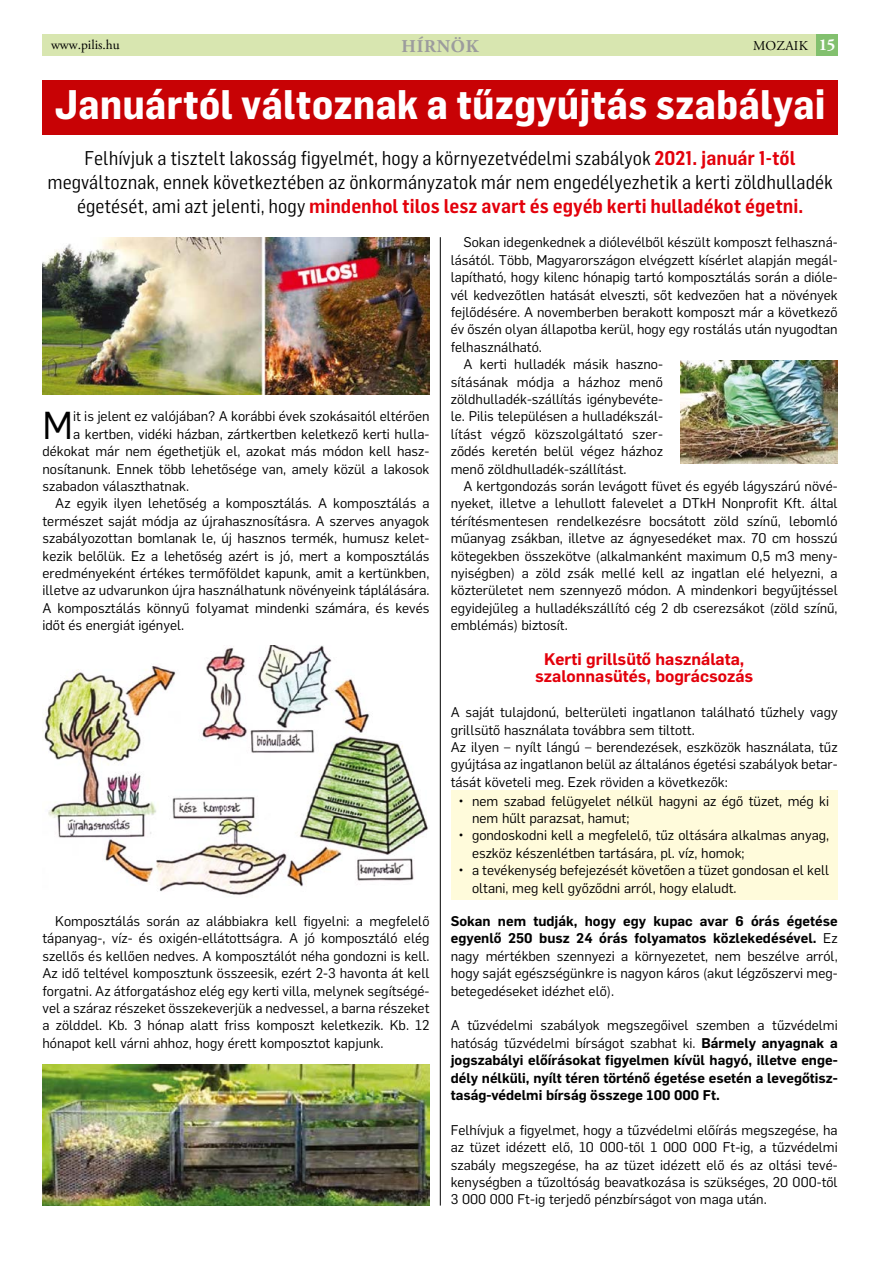
<style>
.page{position:relative;width:893px;height:1263px;background:#fff}
.page>*{position:absolute;margin:0;border:0;box-sizing:border-box;transform-origin:0 0}
.t1{font:700 40.5px "Flama Semicondensed";color:#fff}
.t2{font:38.25px "Flama";color:#000}
.t3{font:19.5px/24px "Flama Semicondensed";color:#000;text-align:center}
.t4{font:700 18px "Adobe Garamond Pro";letter-spacing:.04em;color:#9c9c9d}
.t5{font:600 16.5px/17.4px "Flama";color:#e3000b;text-align:center}
.t6{font:13.8px/17.4px "Flama";color:#000}
.t7{font:600 13.8px/17.4px "Flama";color:#000;text-align:justify}
.t8{font:13.5px "Adobe Garamond Pro";letter-spacing:.015em;color:#000}
.s1{font-weight:700;font-size:16.5px;color:#fff}
.s2{font-weight:600;color:#e3000b}
.s3{font-weight:600}
.s4{font-weight:400}
</style>
<div class="page">
<div style="left:451px;top:790px;width:387px;height:110px;background:#fffbdb"></div>
<div style="left:43px;top:34px;width:795px;height:21px;background:#d8e6b0"></div>
<div style="left:816px;top:34px;width:22px;height:21px;background:#82c06e"></div>
<div style="left:43px;top:81px;width:795px;height:54px;background:#c80205"></div>
<img style="left:43px;top:237px;width:386px;height:157px">
<img style="left:680px;top:360px;width:158px;height:103px">
<img style="left:43px;top:1064px;width:386px;height:141px">
<img style="left:43px;top:646px;width:385px;height:249px">
<hr style="left:440px;top:237px;width:1px;height:968px;background:#000">
<p class="t8" style="left:51px;top:36px;width:70px">www.pilis.hu</p>
<h3 class="t4" style="left:401px;top:36px;width:79px">HÍRNÖK</h3>
<p class="t8" style="left:696px;top:37px;width:104px">KÖZÖS ÜGY IN</p>
<p class="t8" style="left:740px;top:37px;width:69px">HIRDETÉS</p>
<p class="t8" style="left:753px;top:37px;width:84px">MOZAIK <span class="s1">15</span></p>
<h1 class="t1" style="left:55px;top:78px;width:772px">Januártól változnak a tűzgyújtás szabályai</h1>
<p class="t3" style="left:47px;top:146px;width:787px">Felhívjuk a tisztelt lakosság figyelmét, hogy a környezetvédelmi szabályok <span class="s2">2021. január 1-től </span>megváltoznak, ennek következtében az önkormányzatok már nem engedélyezhetik a kerti zöldhulladék égetését, ami azt jelenti, hogy <span class="s2">mindenhol tilos lesz avart és egyéb kerti hulladékot égetni.</span></p>
<p class="t6" style="left:463px;top:233px;width:376px">Sokan idegenkednek a diólevélből készült komposzt felhaszná-</p>
<p class="t6" style="left:451px;top:250px;width:388px">lásától. Több, Magyarországon elvégzett kísérlet alapján megál-</p>
<p class="t6" style="left:451px;top:268px;width:388px">lapítható, hogy kilenc hónapig tartó komposztálás során a dióle-</p>
<p class="t6" style="left:451px;top:285px;width:388px">vél kedvezőtlen hatását elveszti, sőt kedvezően hat a növények</p>
<p class="t6" style="left:451px;top:302px;width:388px">fejlődésére. A novemberben berakott komposzt már a következő</p>
<p class="t6" style="left:451px;top:320px;width:388px">év őszén olyan állapotba kerül, hogy egy rostálás után nyugodtan</p>
<p class="t6" style="left:451px;top:337px;width:93px">felhasználható.</p>
<p class="t6" style="left:463px;top:355px;width:201px">A kerti hulladék másik haszno-</p>
<p class="t6" style="left:451px;top:372px;width:214px">sításának módja a házhoz menő</p>
<p class="t6" style="left:451px;top:389px;width:214px">zöldhulladék-szállítás igénybevéte-</p>
<p class="t6" style="left:451px;top:407px;width:214px">le. Pilis településen a hulladékszál-</p>
<p class="t6" style="left:451px;top:424px;width:214px">lítást végző közszolgáltató szer-</p>
<p class="t6" style="left:451px;top:442px;width:214px">ződés keretén belül végez házhoz</p>
<p class="t6" style="left:451px;top:459px;width:177px">menő zöldhulladék-szállítást.</p>
<p class="t6" style="left:463px;top:476px;width:376px">A kertgondozás során levágott füvet és egyéb lágyszárú növé-</p>
<p class="t6" style="left:451px;top:494px;width:388px">nyeket, illetve a lehullott falevelet a DTkH Nonprofit Kft. által</p>
<p class="t6" style="left:451px;top:511px;width:388px">térítésmentesen rendelkezésre bocsátott zöld színű, lebomló</p>
<p class="t6" style="left:451px;top:529px;width:388px">műanyag zsákban, illetve az ágnyesedéket max. 70 cm hosszú</p>
<p class="t6" style="left:451px;top:546px;width:388px">kötegekben összekötve (alkalmanként maximum 0,5 m3 men -</p>
<p class="t6" style="left:451px;top:563px;width:388px">nyiségben) a zöld zsák mellé kell az ingatlan elé helyezni, a</p>
<p class="t6" style="left:451px;top:581px;width:388px">közterületet nem szennyező módon. A mindenkori begyűjtéssel</p>
<p class="t6" style="left:451px;top:598px;width:388px">egyidejűleg a hulladékszállító cég 2 db cserezsákot (zöld színű,</p>
<p class="t6" style="left:451px;top:616px;width:119px">emblémás) biztosít.</p>
<p class="t5" style="left:535px;top:649px;width:220px">Kerti grillsütő használata, szalonnasütés, bográcsozás</p>
<p class="t6" style="left:451px;top:703px;width:388px">A saját tulajdonú, belterületi ingatlanon található tűzhely vagy grillsütő használata továbbra sem tiltott.<br>Az ilyen – nyílt lángú – berendezések, eszközök használata, tűz gyújtása az ingatlanon belül az általános égetési szabályok betar&shy;tását követeli meg. Ezek röviden a következők:</p>
<p class="t6" style="left:472px;top:791px;width:359px;text-indent:-13px">• nem szabad felügyelet nélkül hagyni az égő tüzet, még ki nem hűlt parazsat, hamut;</p>
<p class="t6" style="left:472px;top:826px;width:359px;text-indent:-13px">• gondoskodni kell a megfelelő, tűz oltására alkalmas anyag, eszköz készenlétben tartására, pl. víz, homok;</p>
<p class="t6" style="left:472px;top:861px;width:359px;text-indent:-13px">• a tevékenység befejezését követően a tüzet gondosan el kell oltani, meg kell győződni arról, hogy elaludt.</p>
<p class="t6" style="left:451px;top:911px;width:388px;text-align:justify"><span class="s3">Sokan nem tudják, hogy egy kupac avar 6 órás égetése egyenlő 250 busz 24 órás folyamatos közlekedésével.</span> Ez nagy mértékben szennyezi a környezetet, nem beszélve arról, hogy saját egészségünkre is nagyon káros (akut légzőszervi meg&shy;betegedéseket idézhet elő).</p>
<p class="t7" style="left:451px;top:1016px;width:388px"><span class="s4">A tűzvédelmi szabályok megszegőivel szemben a tűzvédelmi hatóság tűzvédelmi bírságot szabhat ki.</span> Bármely anyagnak a jogszabályi előírásokat figyelmen kívül hagyó, illetve enge&shy;dély nélküli, nyílt téren történő égetése esetén a levegőtisz&shy;taság-védelmi bírság összege 100 000 Ft.</p>
<p class="t6" style="left:451px;top:1120px;width:388px;text-align:justify">Felhívjuk a figyelmet, hogy a tűzvédelmi előírás megszegése, ha az tüzet idézett elő, 10 000-től 1 000 000 Ft-ig, a tűzvédelmi szabály megszegése, ha az tüzet idézett elő és az oltási tevé&shy;kenységben a tűzoltóság beavatkozása is szükséges, 20 000-től 3 000 000 Ft-ig terjedő pénzbírságot von maga után.</p>
<h2 class="t2" style="left:43px;top:399px;width:32px">M</h2>
<p class="t6" style="left:73px;top:407px;width:358px">it is jelent ez valójában? A korábbi évek szokásaitól eltérően</p>
<p class="t6" style="left:73px;top:424px;width:358px">a kertben, vidéki házban, zártkertben keletkező kerti hulla-</p>
<p class="t6" style="left:43px;top:442px;width:388px">dékokat már nem égethetjük el, azokat más módon kell hasz-</p>
<p class="t6" style="left:43px;top:459px;width:388px">nosítanunk. Ennek több lehetősége van, amely közül a lakosok</p>
<p class="t6" style="left:43px;top:476px;width:148px">szabadon választhatnak.</p>
<p class="t6" style="left:55px;top:494px;width:376px">Az egyik ilyen lehetőség a komposztálás. A komposztálás a</p>
<p class="t6" style="left:43px;top:511px;width:388px">természet saját módja az újrahasznosításra. A szerves anyagok</p>
<p class="t6" style="left:43px;top:529px;width:388px">szabályozottan bomlanak le, új hasznos termék, humusz kelet-</p>
<p class="t6" style="left:43px;top:546px;width:388px">kezik belőlük. Ez a lehetőség azért is jó, mert a komposztálás</p>
<p class="t6" style="left:43px;top:563px;width:388px">eredményeként értékes termőföldet kapunk, amit a kertünkben,</p>
<p class="t6" style="left:43px;top:581px;width:388px">illetve az udvarunkon újra használhatunk növényeink táplálására.</p>
<p class="t6" style="left:43px;top:598px;width:388px">A komposztálás könnyű folyamat mindenki számára, és kevés</p>
<p class="t6" style="left:43px;top:616px;width:143px">időt és energiát igényel.</p>
<p class="t6" style="left:43px;top:911px;width:388px;text-align:justify;text-indent:13px">Komposztálás során az alábbiakra kell figyelni: a megfelelő tápanyag-, víz- és oxigén-ellátottságra. A jó komposztáló elég szellős és kellően nedves. A komposztálót néha gondozni is kell.<br>Az idő teltével komposztunk összeesik, ezért 2-3 havonta át kell forgatni. Az átforgatáshoz elég egy kerti villa, melynek segítségé&shy;vel a száraz részeket összekeverjük a nedvessel, a barna részeket a zölddel. Kb. 3 hónap alatt friss komposzt keletkezik. Kb. 12 hónapot kell várni ahhoz, hogy érett komposztot kapjunk.</p>
</div>
